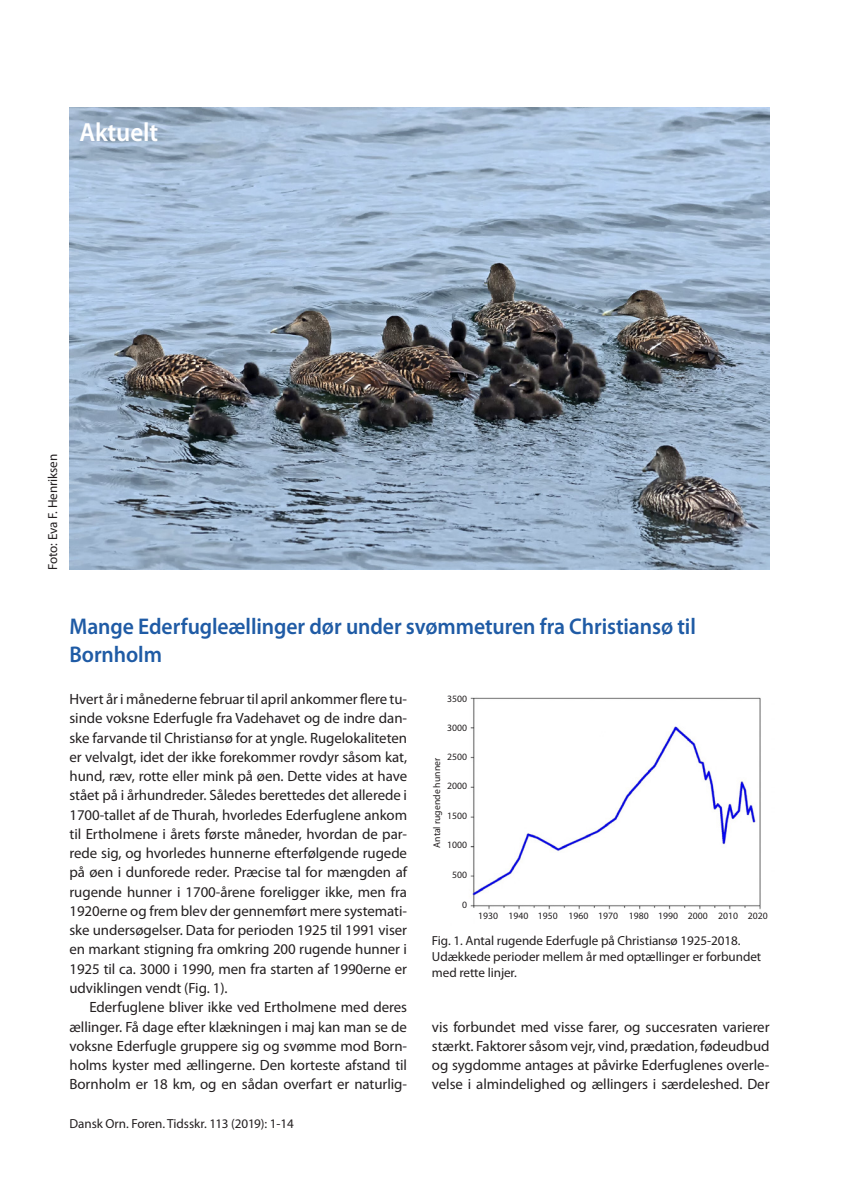
<style>
.page{position:relative;width:844px;height:1191px;background:#fff}
.page>*{position:absolute;margin:0;border:0;box-sizing:border-box;transform-origin:0 0}
.t1{font:600 26.25px "Myriad Pro";letter-spacing:-.005em;color:#fff;scale:.95 1}
.t2{font:600 22.75px/28px "Myriad Pro";letter-spacing:-.005em;color:#1f5ba5;scale:.95 1}
.t3{font:14.88px/19.2px "Myriad Pro";letter-spacing:-.005em;color:#231f20;text-align:justify}
.t4{font:13.12px/15.8px "Myriad Pro";letter-spacing:-.005em;color:#231f20}
.t5{font:9.8px "Myriad Pro";color:#231f20}
</style>
<div class="page">
<img style="left:69px;top:107px;width:700px;height:462px">
<img style="left:470px;top:697px;width:291px;height:213px">
<h1 class="t1" style="left:79px;top:115px;width:84px">Aktuelt</h1>
<p class="t4" style="left:44px;top:570px;width:118px;rotate:-90deg">Foto: Eva F. Henriksen</p>
<h2 class="t2" style="left:69px;top:612px;width:660px">Mange Ederfugleællinger dør under svømmeturen fra Christiansø til<br>Bornholm</h2>
<p class="t3" style="left:69px;top:689px;width:339px">Hvert år i månederne februar til april ankommer flere tu&shy;sinde voksne Ederfugle fra Vadehavet og de indre dan&shy;ske farvande til Christiansø for at yngle. Rugelokaliteten er velvalgt, idet der ikke forekommer rovdyr såsom kat, hund, ræv, rotte eller mink på øen. Dette vides at have stået på i århundreder. Således berettedes det allerede i 1700-tallet af de Thurah, hvorledes Ederfuglene ankom til Ertholmene i årets første måneder, hvordan de par&shy;rede sig, og hvorledes hunnerne efterfølgende rugede på øen i dunforede reder. Præcise tal for mængden af rugende hunner i 1700-årene foreligger ikke, men fra 1920erne og frem blev der gennemført mere systemati&shy;ske undersøgelser. Data for perioden 1925 til 1991 viser en markant stigning fra omkring 200 rugende hunner i 1925 til ca. 3000 i 1990, men fra starten af 1990erne er udviklingen vendt (Fig. 1).</p>
<p class="t3" style="left:69px;top:997px;width:339px;text-indent:20px">Ederfuglene bliver ikke ved Ertholmene med deres ællinger. Få dage efter klækningen i maj kan man se de voksne Ederfugle gruppere sig og svømme mod Born&shy;holms kyster med ællingerne. Den korteste afstand til Bornholm er 18 km, og en sådan overfart er naturlig-</p>
<p class="t5" style="left:447px;top:692px;width:21px">3500</p>
<p class="t5" style="left:447px;top:721px;width:21px">3000</p>
<p class="t5" style="left:447px;top:750px;width:21px">2500</p>
<p class="t5" style="left:447px;top:780px;width:21px">2000</p>
<p class="t5" style="left:447px;top:809px;width:21px">1500</p>
<p class="t5" style="left:447px;top:839px;width:21px">1000</p>
<p class="t5" style="left:452px;top:868px;width:16px">500</p>
<p class="t5" style="left:462px;top:898px;width:6px">0</p>
<p class="t5" style="left:430px;top:847px;width:91px;rotate:-90deg">Antal rugende hunner</p>
<p class="t5" style="left:478px;top:909px;width:291px">1930 1940 1950 1960 1970 1980 1990 2000 2010 2020</p>
<p class="t4" style="left:432px;top:932px;width:331px">Fig. 1. Antal rugende Ederfugle på Christiansø 1925-2018.<br>Udækkede perioder mellem år med optællinger er forbundet med rette linjer.</p>
<p class="t3" style="left:432px;top:1016px;width:339px">vis forbundet med visse farer, og succesraten varierer stærkt. Faktorer såsom vejr, vind, prædation, fødeudbud og sygdomme antages at påvirke Ederfuglenes overle&shy;velse i almindelighed og ællingers i særdeleshed. Der</p>
<p class="t4" style="left:69px;top:1115px;width:226px">Dansk Orn. Foren. Tidsskr. 113 (2019): 1-14</p>
</div>
